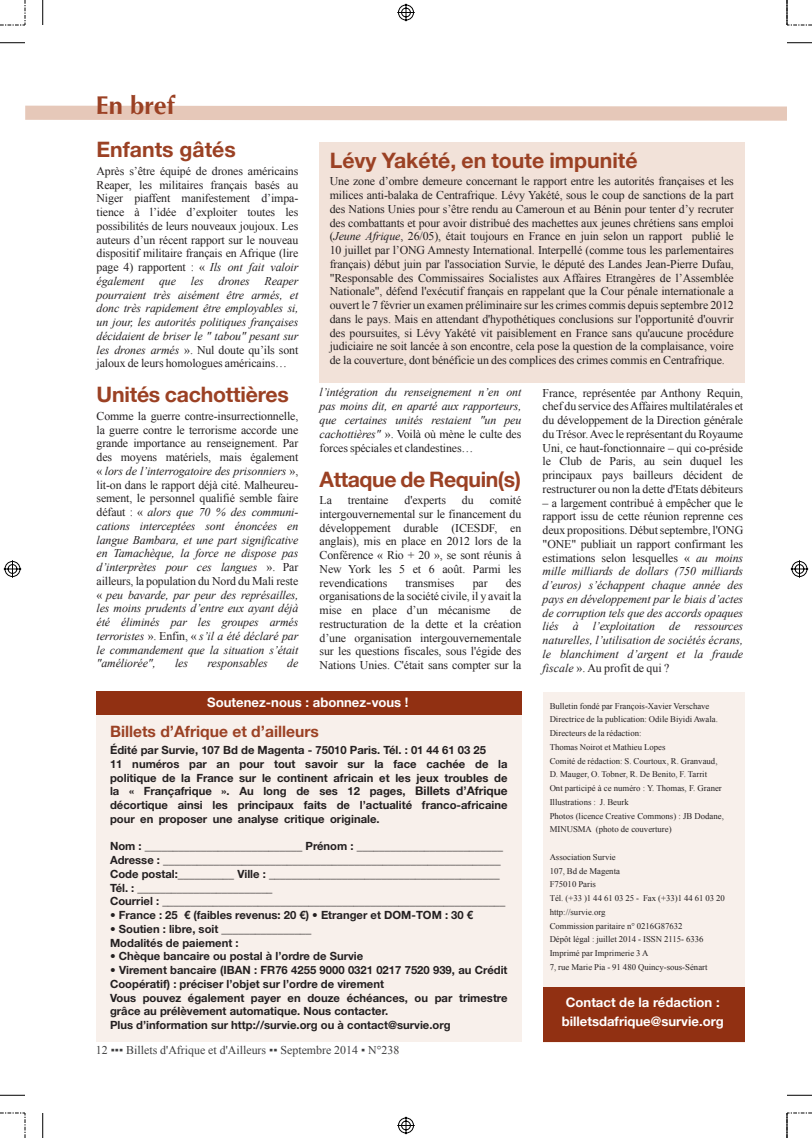
<style>
.page{position:relative;width:812px;height:1138px;background:#fff}
.page>*{position:absolute;margin:0;border:0;box-sizing:border-box;transform-origin:0 0}
.t1{font:700 25.62px "Optima CE";color:#9b4124}
.t2{font:700 21.25px "Helvetica Neue LT Std";letter-spacing:-.005em;color:#9b4124}
.t3{font:700 15.62px "Helvetica Neue LT Std";color:#9b4124}
.t4{font:700 13.12px/18.8px "Helvetica Neue LT Std";color:#fff;text-align:center}
.t5{font:11.88px/13.8px "Times New Roman";letter-spacing:-.01em;color:#231f20;text-align:justify}
.t6{font:italic 11.88px/13.8px "Times New Roman";letter-spacing:-.01em;color:#231f20;text-align:justify}
.t7{font:11.88px "Times New Roman";color:#3e3e3f}
.t8{font:700 11.25px/13.8px "Helvetica Neue LT Std";color:#231f20}
.t9{font:8.75px/13.8px "Times New Roman";color:#231f20}
.s1{font-style:italic}
.s2{font-style:normal}
.s3{font-size:11.88px}
</style>
<div class="page">
<svg style="left:25px;top:105px;width:762px;height:16px;background:#e8cec0"></svg>
<div style="left:96px;top:715px;width:426px;height:327px;background:#f8f0eb"></div>
<div style="left:542px;top:692px;width:202px;height:350px;background:#f8f0eb"></div>
<div style="left:96px;top:692px;width:426px;height:23px;background:#913012"></div>
<div style="left:542px;top:987px;width:202px;height:55px;background:#913012"></div>
<div style="left:319px;top:142px;width:425px;height:241px;background:#f2e2d9"></div>
<svg style="left:0;top:1095px;width:25px;height:1px"></svg>
<svg style="left:42px;top:1113px;width:1px;height:25px"></svg>
<svg style="left:0;top:42px;width:25px;height:1px"></svg>
<svg style="left:42px;top:0;width:1px;height:25px"></svg>
<svg style="left:787px;top:1095px;width:25px;height:1px"></svg>
<svg style="left:787px;top:42px;width:25px;height:1px"></svg>
<svg style="left:0;top:1112px;width:26px;height:26px"></svg>
<svg style="left:0;top:0;width:26px;height:26px"></svg>
<svg style="left:787px;top:1112px;width:25px;height:26px"></svg>
<svg style="left:787px;top:0;width:25px;height:26px"></svg>
<svg style="left:397px;top:1116px;width:18px;height:19px"></svg>
<svg style="left:3px;top:560px;width:19px;height:18px"></svg>
<svg style="left:397px;top:3px;width:18px;height:19px"></svg>
<svg style="left:790px;top:560px;width:19px;height:18px"></svg>
<h1 class="t1" style="left:96px;top:94px;width:80px">En bref</h1>
<h2 class="t2" style="left:97px;top:142px;width:141px">Enfants gâtés</h2>
<p class="t5" style="left:97px;top:164px;width:203px">Après s’être équipé de drones américains Reaper, les militaires français basés au Niger piaffent manifestement d’impa&shy;tience à l’idée d’exploiter toutes les possibilités de leurs nouveaux joujoux. Les auteurs d’un récent rapport sur le nouveau dispositif militaire français en Afrique (lire page 4) rapportent : « <span class="s1">Ils ont fait valoir également que les drones Reaper pourraient très aisément être armés, et donc très rapidement être employables si, un jour, les autorités politiques françaises décidaient de briser le " tabou" pesant sur les drones armés</span> ». Nul doute qu’ils sont jaloux de leurs homologues américains…</p>
<h2 class="t2" style="left:97px;top:387px;width:194px">Unités cachottières</h2>
<p class="t6" style="left:97px;top:409px;width:203px"><span class="s2">Comme la guerre contre-insurrectionnelle, la guerre contre le terrorisme accorde une grande importance au renseignement. Par des moyens matériels, mais également «</span> lors de l’interrogatoire des prisonniers <span class="s2">», lit-on dans le rapport déjà cité. Malheureu&shy;sement, le personnel qualifié semble faire défaut : «</span> alors que 70 % des communi&shy;cations interceptées sont énoncées en langue Bambara, et une part significative en Tamachèque, la force ne dispose pas d’interprètes pour ces langues <span class="s2">». Par ailleurs, la population du Nord du Mali reste «</span> peu bavarde, par peur des représailles, les moins prudents d’entre eux ayant déjà été éliminés par les groupes armés terroristes <span class="s2">». Enfin, «</span> s’il a été déclaré par le commandement que la situation s’était "améliorée",</p>
<p class="t6" style="left:175px;top:656px;width:14px">les</p>
<p class="t6" style="left:207px;top:656px;width:62px">responsables</p>
<p class="t6" style="left:287px;top:656px;width:13px">de</p>
<h2 class="t2" style="left:330px;top:153px;width:309px">Lévy Yakété, en toute impunité</h2>
<p class="t5" style="left:330px;top:175px;width:405px">Une zone d’ombre demeure concernant le rapport entre les autorités françaises et les milices anti-balaka de Centrafrique. Lévy Yakété, sous le coup de sanctions de la part des Nations Unies pour s’être rendu au Cameroun et au Bénin pour tenter d’y recruter des combattants et pour avoir distribué des machettes aux jeunes chrétiens sans emploi (<span class="s1">Jeune Afrique</span>, 26/05), était toujours en France en juin selon un rapport publié le 10 juillet par l’ONG Amnesty International. Interpellé (comme tous les parlementaires français) début juin par l'association Survie, le député des Landes Jean-Pierre Dufau, "Responsable des Commissaires Socialistes aux Affaires Etrangères de l’Assemblée Nationale", défend l'exécutif français en rappelant que la Cour pénale internationale a ouvert le 7 février un examen préliminaire sur les crimes commis depuis septembre 2012 dans le pays. Mais en attendant d'hypothétiques conclusions sur l'opportunité d'ouvrir des poursuites, si Lévy Yakété vit paisiblement en France sans qu'aucune procédure judiciaire ne soit lancée à son encontre, cela pose la question de la complaisance, voire de la couverture, dont bénéficie un des complices des crimes commis en Centrafrique.</p>
<p class="t6" style="left:320px;top:386px;width:203px">l’intégration du renseignement n’en ont pas moins dit, en aparté aux rapporteurs, que certaines unités restaient "un peu cachottières" <span class="s2">». Voilà où mène le culte des forces spéciales et clandestines…</span></p>
<h2 class="t2" style="left:320px;top:471px;width:203px">Attaque de Requin(s)</h2>
<p class="t5" style="left:320px;top:493px;width:14px">La</p>
<p class="t5" style="left:348px;top:493px;width:42px">trentaine</p>
<p class="t5" style="left:404px;top:493px;width:43px">d'experts</p>
<p class="t5" style="left:462px;top:493px;width:13px">du</p>
<p class="t5" style="left:320px;top:493px;width:203px;text-indent:170px">comité intergouvernemental sur le financement du développement durable (ICESDF, en anglais), mis en place en 2012 lors de la Conférence « Rio + 20 », se sont réunis à New York les 5 et 6 août. Parmi les revendications</p>
<p class="t5" style="left:320px;top:576px;width:203px;text-indent:186px">des organisations de la société civile, il y avait la mise en place d’un mécanisme</p>
<p class="t5" style="left:405px;top:576px;width:51px">transmises</p>
<p class="t5" style="left:473px;top:576px;width:16px">par</p>
<p class="t5" style="left:320px;top:603px;width:203px;text-indent:191px">de restructuration de la dette et la création d’une organisation intergouvernementale sur les questions fiscales, sous l'égide des Nations Unies. C'était sans compter sur la</p>
<p class="t5" style="left:543px;top:386px;width:202px">France, représentée par Anthony Requin, chef du service desAffaires multilatérales et du développement de la Direction générale du Trésor.Avec le représentant du Royaume Uni, ce haut-fonctionnaire – qui co-préside le Club de Paris, au sein duquel les principaux pays bailleurs décident de restructurer ou non la dette d'Etats débiteurs</p>
<p class="t6" style="left:543px;top:496px;width:202px"><span class="s2">– a largement contribué à empêcher que le rapport issu de cette réunion reprenne ces deux propositions. Début septembre, l'ONG "ONE" publiait un rapport confirmant les estimations selon lesquelles «</span> au moins mille milliards de dollars (750 milliards d’euros) s’échappent chaque année des pays en développement par le biais d’actes de corruption tels que des accords opaques liés à l’exploitation de ressources naturelles, l’utilisation de sociétés écrans, le blanchiment d’argent et la fraude fiscale <span class="s2">». Au profit de qui ?</span></p>
<p class="t4" style="left:207px;top:695px;width:203px">Soutenez-nous : abonnez-vous !</p>
<h3 class="t3" style="left:110px;top:725px;width:210px">Billets d’Afrique et d’ailleurs</h3>
<p class="t8" style="left:110px;top:745px;width:399px">Édité par Survie, 107 Bd de Magenta - 75010 Paris. Tél. : 01 44 61 03 25<br>11 numéros par an pour tout savoir sur la face cachée de la politique de la France sur le continent africain et les jeux troubles de la « Françafrique ». Au long de ses 12 pages, <span class="s3">Billets d’Afrique </span>décortique ainsi les principaux faits de l’actualité franco-africaine pour en proposer une analyse critique originale.</p>
<p class="t8" style="left:110px;top:841px;width:397px">Nom : ____________________________ Prénom : __________________________ Adresse : ____________________________________________________________ Code postal:__________ Ville : _________________________________________ Tél. : ________________________<br>Courriel : _____________________________________________________________</p>
<p class="t8" style="left:110px;top:910px;width:365px">• France : 25 € (faibles revenus: 20 €) • Etranger et DOM-TOM : 30 €</p>
<p class="t8" style="left:110px;top:923px;width:203px">• Soutien : libre, soit ________________<br>Modalités de paiement :</p>
<p class="t8" style="left:110px;top:951px;width:255px">• Chèque bancaire ou postal à l’ordre de Survie</p>
<p class="t8" style="left:110px;top:965px;width:399px">• Virement bancaire (IBAN : FR76 4255 9000 0321 0217 7520 939, au Crédit Coopératif) : préciser l’objet sur l’ordre de virement<br>Vous pouvez également payer en douze échéances, ou par trimestre grâce au prélèvement automatique. Nous contacter.<br>Plus d’information sur http://survie.org ou à contact@survie.org</p>
<p class="t7" style="left:96px;top:1043px;width:305px">12 ▪▪▪ Billets d'Afrique et d'Ailleurs ▪▪ Septembre 2014 ▪ N°238</p>
<p class="t9" style="left:550px;top:699px;width:176px">Bulletin fondé par François-Xavier Verschave Directrice de la publication: Odile Biyidi Awala.<br>Directeurs de la rédaction:<br>Thomas Noirot et Mathieu Lopes<br>Comité de rédaction: S. Courtoux, R. Granvaud, D. Mauger, O. Tobner, R. De Benito, F. Tarrit<br>Ont participé à ce numéro : Y. Thomas, F. Graner Illustrations : J. Beurk<br>Photos (licence Creative Commons) : JB Dodane, MINUSMA (photo de couverture)</p>
<p class="t9" style="left:550px;top:850px;width:177px">Association Survie<br>107, Bd de Magenta<br>F75010 Paris<br>Tél. (+33 )1 44 61 03 25 - Fax (+33)1 44 61 03 20 http://survie.org<br>Commission paritaire n° 0216G87632<br>Dépôt légal : juillet 2014 - ISSN 2115- 6336<br>Imprimé par Imprimerie 3 A<br>7, rue Marie Pia - 91 480 Quincy-sous-Sénart</p>
<p class="t4" style="left:562px;top:995px;width:164px">Contact de la rédaction : billetsdafrique@survie.org</p>
</div>
